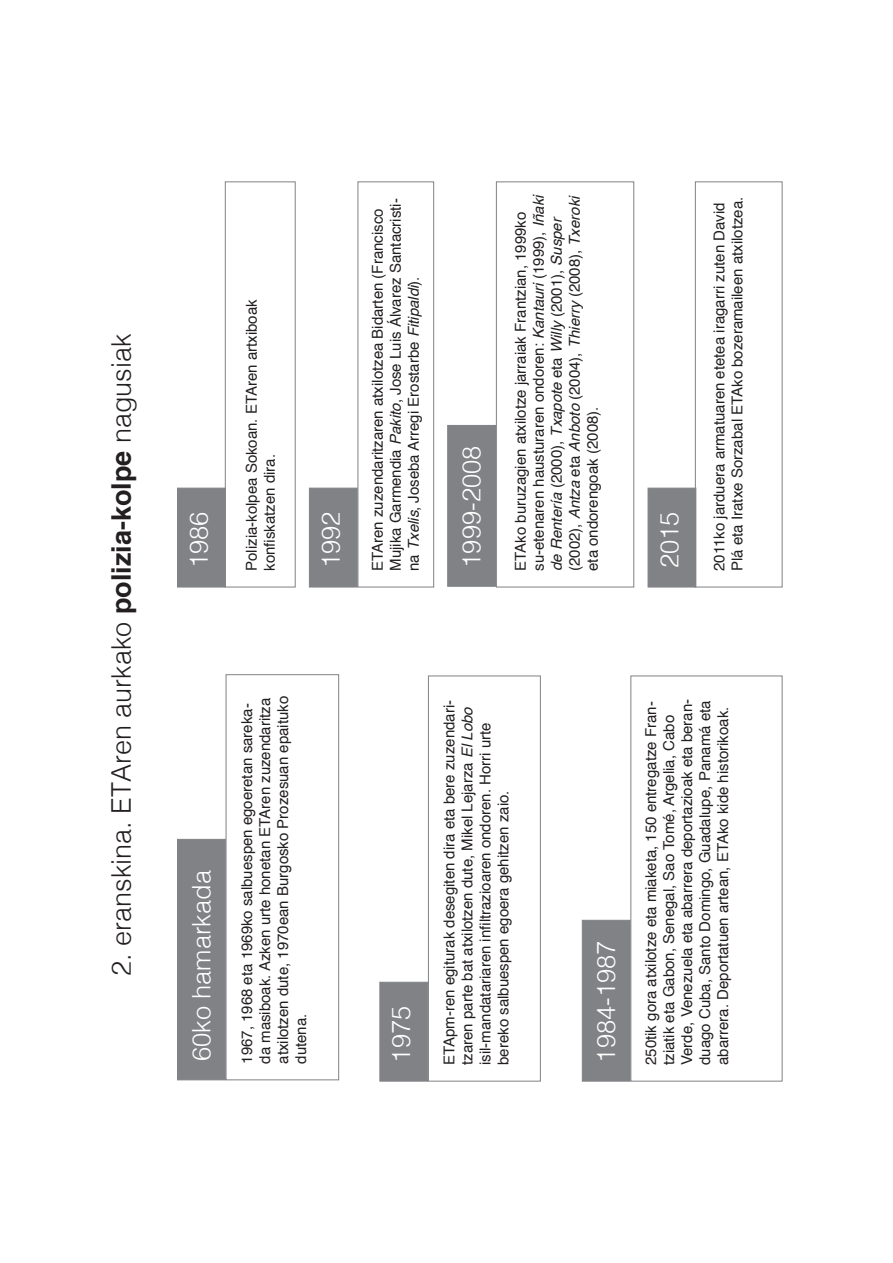
<style>
.page{position:relative;width:893px;height:1263px;background:#fff}
.page>*{position:absolute;margin:0;border:0;box-sizing:border-box;transform-origin:0 0}
.t1{font:300 27px "Helvetica";color:#231f20}
.t2{font:300 25.5px "Helvetica";color:#fff}
.t3{font:15px/18px "Helvetica";color:#231f20}
.s1{font-weight:700}
.s2{font-style:italic}
</style>
<div class="page">
<div style="left:226px;top:674px;width:113px;height:406px;border:1px solid #808285"></div>
<div style="left:177px;top:839px;width:49px;height:241px;background:#808285"></div>
<div style="left:630px;top:675px;width:152px;height:406px;border:1px solid #808285"></div>
<div style="left:582px;top:920px;width:48px;height:161px;background:#808285"></div>
<div style="left:496px;top:181px;width:138px;height:406px;border:1px solid #808285"></div>
<div style="left:447px;top:425px;width:49px;height:162px;background:#808285;border:1px solid #808285"></div>
<div style="left:428px;top:675px;width:113px;height:406px;border:1px solid #808285"></div>
<div style="left:379px;top:982px;width:49px;height:99px;background:#808285;border:1px solid #808285"></div>
<div style="left:225px;top:181px;width:71px;height:406px;border:1px solid #808285"></div>
<div style="left:177px;top:488px;width:49px;height:99px;background:#808285"></div>
<div style="left:358px;top:181px;width:76px;height:406px;border:1px solid #808285"></div>
<div style="left:309px;top:488px;width:49px;height:99px;background:#808285;border:1px solid #808285"></div>
<div style="left:695px;top:181px;width:87px;height:406px;border:1px solid #808285"></div>
<div style="left:648px;top:488px;width:48px;height:99px;background:#808285"></div>
<h1 class="t1" style="left:98px;top:976px;width:644px;rotate:-90deg">2. eranskina. ETAren aurkako <span class="s1">polizia-kolpe</span> nagusiak</h1>
<h2 class="t2" style="left:177px;top:568px;width:58px;rotate:-90deg">1986</h2>
<p class="t3" style="left:243px;top:571px;width:273px;rotate:-90deg">Polizia-kolpea Sokoan. ETAren artxiboak konfiskatzen dira.</p>
<p class="t3" style="left:512px;top:571px;width:378px;rotate:-90deg">ETAko buruzagien atxilotze jarraiak Frantzian, 1999ko su-etenaren hausturaren ondoren: <span class="s2">Kantauri</span> (1999), <span class="s2">Iñaki de Rentería</span> (2000), <span class="s2">Txapote</span> eta <span class="s2">Willy</span> (2001), <span class="s2">Susper </span>(2002), <span class="s2">Antza</span> eta <span class="s2">Anboto</span> (2004), <span class="s2">Thierry</span> (2008), <span class="s2">Txeroki</span></p>
<p class="t3" style="left:369px;top:571px;width:374px;rotate:-90deg">ETAren zuzendaritzaren atxilotzea Bidarten (Francisco<br>Mujika Garmendia <span class="s2">Pakito</span>, Jose Luis Álvarez Santacristi&shy;na <span class="s2">Txelis</span>, Joseba Arregi Erostarbe <span class="s2">Fitipaldi</span>).</p>
<p class="t3" style="left:584px;top:571px;width:166px;rotate:-90deg">eta ondorengoak (2008).</p>
<h2 class="t2" style="left:450px;top:568px;width:123px;rotate:-90deg">1999-2008</h2>
<h2 class="t2" style="left:309px;top:568px;width:58px;rotate:-90deg">1992</h2>
<h2 class="t2" style="left:648px;top:568px;width:58px;rotate:-90deg">2015</h2>
<p class="t3" style="left:711px;top:571px;width:376px;rotate:-90deg">2011ko jarduera armatuaren etetea iragarri zuten David<br>Plá eta Iratxe Sorzabal ETAko bozeramaileen atxilotzea.</p>
<h2 class="t2" style="left:180px;top:1061px;width:193px;rotate:-90deg">60ko hamarkada</h2>
<p class="t3" style="left:256px;top:1064px;width:369px;rotate:-90deg">da masiboak. Azken urte honetan ETAren zuzendaritza atxilotzen dute, 1970ean Burgosko Prozesuan epaituko dutena.</p>
<p class="t3" style="left:642px;top:1065px;width:368px;rotate:-90deg">250tik gora atxilotze eta miaketa, 150 entregatze Fran&shy;tziatik eta Gabon, Senegal, Sao Tomé, Argelia, Cabo<br>Verde, Venezuela eta abarrera deportazioak eta beran-</p>
<p class="t3" style="left:441px;top:1065px;width:366px;rotate:-90deg">ETApm-ren egiturak desegiten dira eta bere zuzendari&shy;tzaren parte bat atxilotzen dute, Mikel Lejarza <span class="s2">El Lobo</span></p>
<p class="t3" style="left:696px;top:1065px;width:366px;rotate:-90deg">duago Cuba, Santo Domingo, Guadalupe, Panamá eta abarrera. Deportatuen artean, ETAko kide historikoak.</p>
<p class="t3" style="left:238px;top:1064px;width:362px;rotate:-90deg">1967, 1968 eta 1969ko salbuespen egoeretan sareka-</p>
<p class="t3" style="left:477px;top:1065px;width:344px;rotate:-90deg">isil-mandatariaren infiltrazioaren ondoren. Horri urte bereko salbuespen egoera gehitzen zaio.</p>
<h2 class="t2" style="left:584px;top:1062px;width:123px;rotate:-90deg">1984-1987</h2>
<h2 class="t2" style="left:379px;top:1062px;width:58px;rotate:-90deg">1975</h2>
</div>
